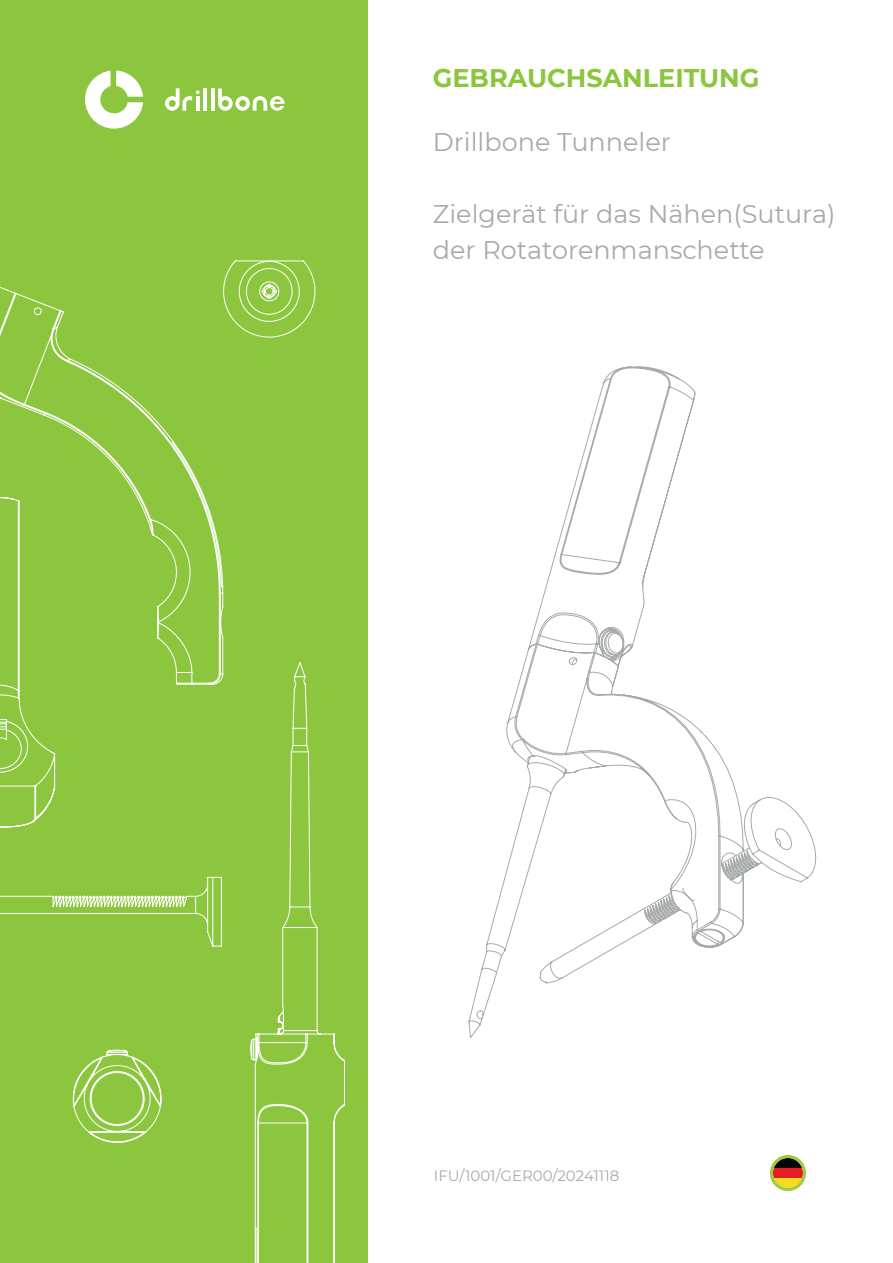
<style>
.page{position:relative;width:893px;height:1263px;background:#fff}
.page>*{position:absolute;margin:0;border:0;box-sizing:border-box;transform-origin:0 0}
.t1{font:25.5px/36px "Montserrat";color:#a7aaaa}
.t2{font:700 25.5px "Montserrat";color:#8bc63e}
.t3{font:15px "Montserrat";color:#a8a9a8}
</style>
<div class="page">
<div style="left:0;top:0;width:368px;height:1263px;background:#8bc63e"></div>
<svg style="left:223px;top:260px;width:92px;height:77px"></svg>
<svg style="left:0;top:877px;width:222px;height:69px"></svg>
<svg style="left:250px;top:662px;width:95px;height:601px"></svg>
<svg style="left:0;top:287px;width:223px;height:398px"></svg>
<svg style="left:73px;top:1050px;width:88px;height:93px"></svg>
<svg style="left:0;top:497px;width:55px;height:330px"></svg>
<svg style="left:85px;top:70px;width:58px;height:59px"></svg>
<hr style="left:203px;top:88px;width:4px;height:23px;background:#fff">
<hr style="left:211px;top:88px;width:3px;height:23px;background:#fff">
<svg style="left:165px;top:88px;width:35px;height:23px"></svg>
<svg style="left:218px;top:88px;width:67px;height:23px"></svg>
<svg style="left:468px;top:366px;width:348px;height:672px"></svg>
<svg style="left:770px;top:1155px;width:36px;height:36px"></svg>
<p class="t2" style="left:433px;top:62px;width:328px">GEBRAUCHSANLEITUNG</p>
<p class="t1" style="left:433px;top:124px;width:240px">Drillbone Tunneler</p>
<p class="t1" style="left:433px;top:196px;width:404px">Zielgerät für das Nähen(Sutura) der Rotatorenmanschette</p>
<p class="t3" style="left:434px;top:1166px;width:187px">IFU/1001/GER00/20241118</p>
</div>
